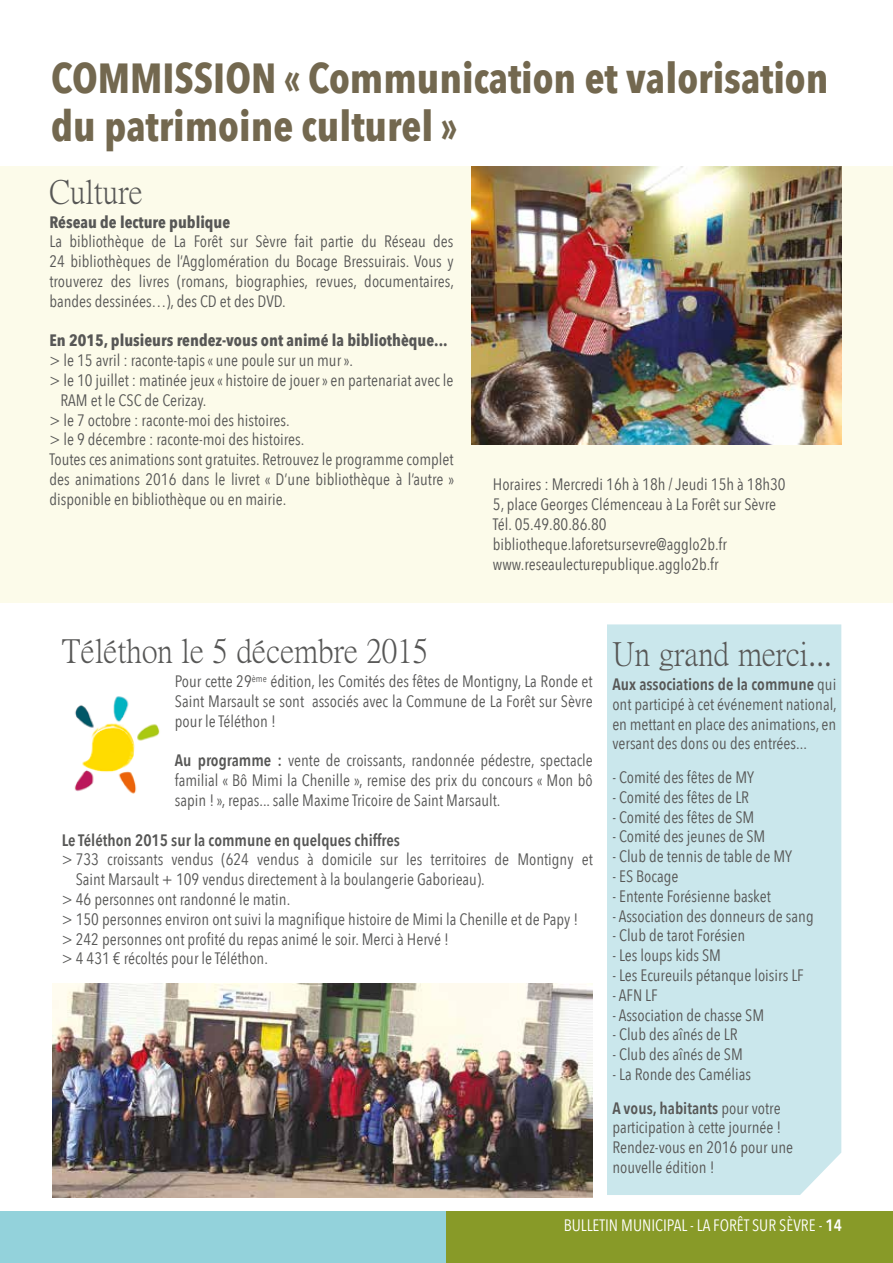
<style>
.page{position:relative;width:893px;height:1263px;background:#fff}
.page>*{position:absolute;margin:0;border:0;box-sizing:border-box;transform-origin:0 0}
.t1{font:700 42px/48px "Avenir Next Condensed";color:#73684f}
.t2{font:33px "P Ming Li U";color:#575756}
.t3{font:16.5px/19.8px "Avenir Next Condensed";color:#575756;text-align:justify}
.t4{font:700 16.5px "Avenir Next Condensed";color:#575756}
.t5{font:600 16.5px "Avenir Next Condensed";color:#575756}
.t6{font:16.5px "Avenir Next Condensed";color:#fff}
.s1{font-weight:600}
</style>
<div class="page">
<div style="left:0;top:166px;width:893px;height:436px;background:#fcfbea"></div>
<div style="left:607px;top:624px;width:234px;height:571px;background:#cae7ec"></div>
<div style="left:0;top:1212px;width:446px;height:51px;background:#93d2db"></div>
<div style="left:446px;top:1212px;width:447px;height:51px;background:#889a28"></div>
<img style="left:471px;top:166px;width:371px;height:279px">
<img style="left:74px;top:696px;width:86px;height:98px">
<img style="left:52px;top:984px;width:540px;height:213px">
<h1 class="t1" style="left:51px;top:54px;width:779px">COMMISSION « Communication et valorisation du patrimoine culturel »</h1>
<h2 class="t2" style="left:49px;top:175px;width:95px">Culture</h2>
<p class="t4" style="left:49px;top:212px;width:182px">Réseau de lecture publique</p>
<p class="t3" style="left:49px;top:231px;width:406px">La bibliothèque de La Forêt sur Sèvre fait partie du Réseau des 24 bibliothèques de l’Agglomération du Bocage Bressuirais. Vous y trouverez des livres (romans, biographies, revues, documentaires, bandes dessinées…), des CD et des DVD.</p>
<p class="t4" style="left:49px;top:330px;width:400px">En 2015, plusieurs rendez-vous ont animé la bibliothèque...</p>
<p class="t3" style="left:49px;top:350px;width:305px">&gt; le 15 avril : raconte-tapis « une poule sur un mur ».</p>
<p class="t3" style="left:49px;top:370px;width:406px">&gt; le 10 juillet : matinée jeux « histoire de jouer » en partenariat avec le</p>
<p class="t3" style="left:60px;top:389px;width:148px">RAM et le CSC de Cerizay.</p>
<p class="t3" style="left:49px;top:409px;width:242px">&gt; le 7 octobre : raconte-moi des histoires.</p>
<p class="t3" style="left:49px;top:429px;width:257px">&gt; le 9 décembre : raconte-moi des histoires.</p>
<p class="t3" style="left:49px;top:449px;width:406px">Toutes ces animations sont gratuites. Retrouvez le programme complet</p>
<p class="t3" style="left:49px;top:469px;width:406px">des animations 2016 dans le livret « D’une bibliothèque à l’autre »</p>
<p class="t3" style="left:49px;top:488px;width:238px">disponible en bibliothèque ou en mairie.</p>
<p class="t3" style="left:493px;top:474px;width:294px;text-align:left">Horaires : Mercredi 16h à 18h / Jeudi 15h à 18h30<br>5, place Georges Clémenceau à La Forêt sur Sèvre Tél. 05.49.80.86.80 bibliotheque.laforetsursevre@agglo2b.fr www.reseaulecturepublique.agglo2b.fr</p>
<h2 class="t2" style="left:62px;top:635px;width:368px">Téléthon le 5 décembre 2015</h2>
<p class="t3" style="left:175px;top:671px;width:419px">Pour cette 29<sup>ème</sup> édition, les Comités des fêtes de Montigny, La Ronde et Saint Marsault se sont associés avec la Commune de La Forêt sur Sèvre pour le Téléthon !</p>
<p class="t3" style="left:175px;top:750px;width:419px"><span class="s1">Au programme :</span> vente de croissants, randonnée pédestre, spectacle familial « Bô Mimi la Chenille », remise des prix du concours « Mon bô sapin ! », repas... salle Maxime Tricoire de Saint Marsault.</p>
<p class="t5" style="left:62px;top:825px;width:340px">Le Téléthon 2015 sur la commune en quelques chiffres</p>
<p class="t3" style="left:62px;top:849px;width:533px">&gt; 733 croissants vendus (624 vendus à domicile sur les territoires de Montigny et</p>
<p class="t3" style="left:76px;top:869px;width:410px">Saint Marsault + 109 vendus directement à la boulangerie Gaborieau).</p>
<p class="t3" style="left:62px;top:888px;width:230px">&gt; 46 personnes ont randonné le matin.</p>
<p class="t3" style="left:62px;top:908px;width:518px">&gt; 150 personnes environ ont suivi la magnifique histoire de Mimi la Chenille et de Papy !</p>
<p class="t3" style="left:62px;top:928px;width:389px">&gt; 242 personnes ont profité du repas animé le soir. Merci à Hervé !</p>
<p class="t3" style="left:62px;top:948px;width:208px">&gt; 4 431 € récoltés pour le Téléthon.</p>
<h2 class="t2" style="left:612px;top:638px;width:221px">Un grand merci...</h2>
<p class="t3" style="left:612px;top:673px;width:226px"><span class="s1">Aux associations de la commune</span> qui ont participé à cet événement national, en mettant en place des animations, en versant des dons ou des entrées...</p>
<p class="t3" style="left:612px;top:766px;width:143px">- Comité des fêtes de MY</p>
<p class="t3" style="left:612px;top:786px;width:138px">- Comité des fêtes de LR</p>
<p class="t3" style="left:612px;top:806px;width:143px">- Comité des fêtes de SM</p>
<p class="t3" style="left:612px;top:826px;width:155px">- Comité des jeunes de SM</p>
<p class="t3" style="left:612px;top:846px;width:181px">- Club de tennis de table de MY</p>
<p class="t3" style="left:612px;top:865px;width:68px">- ES Bocage</p>
<p class="t3" style="left:612px;top:885px;width:160px">- Entente Forésienne basket</p>
<p class="t3" style="left:612px;top:905px;width:203px">- Association des donneurs de sang</p>
<p class="t3" style="left:612px;top:925px;width:134px">- Club de tarot Forésien</p>
<p class="t3" style="left:612px;top:945px;width:110px">- Les loups kids SM</p>
<p class="t3" style="left:612px;top:964px;width:193px">- Les Ecureuils pétanque loisirs LF</p>
<p class="t3" style="left:612px;top:984px;width:47px">- AFN LF</p>
<p class="t3" style="left:612px;top:1004px;width:153px">- Association de chasse SM</p>
<p class="t3" style="left:612px;top:1024px;width:127px">- Club des aînés de LR</p>
<p class="t3" style="left:612px;top:1044px;width:132px">- Club des aînés de SM</p>
<p class="t3" style="left:612px;top:1056px;width:170px;line-height:33.6px">- La Ronde des Camélias<br><span class="s1">A vous, habitants</span> pour votre</p>
<p class="t3" style="left:612px;top:1117px;width:182px;text-align:left">participation à cette journée !<br>Rendez-vous en 2016 pour une nouvelle édition !</p>
<p class="t6" style="left:564px;top:1211px;width:280px">BULLETIN MUNICIPAL - LA FORÊT SUR SÈVRE - <span class="s1">14</span></p>
</div>
